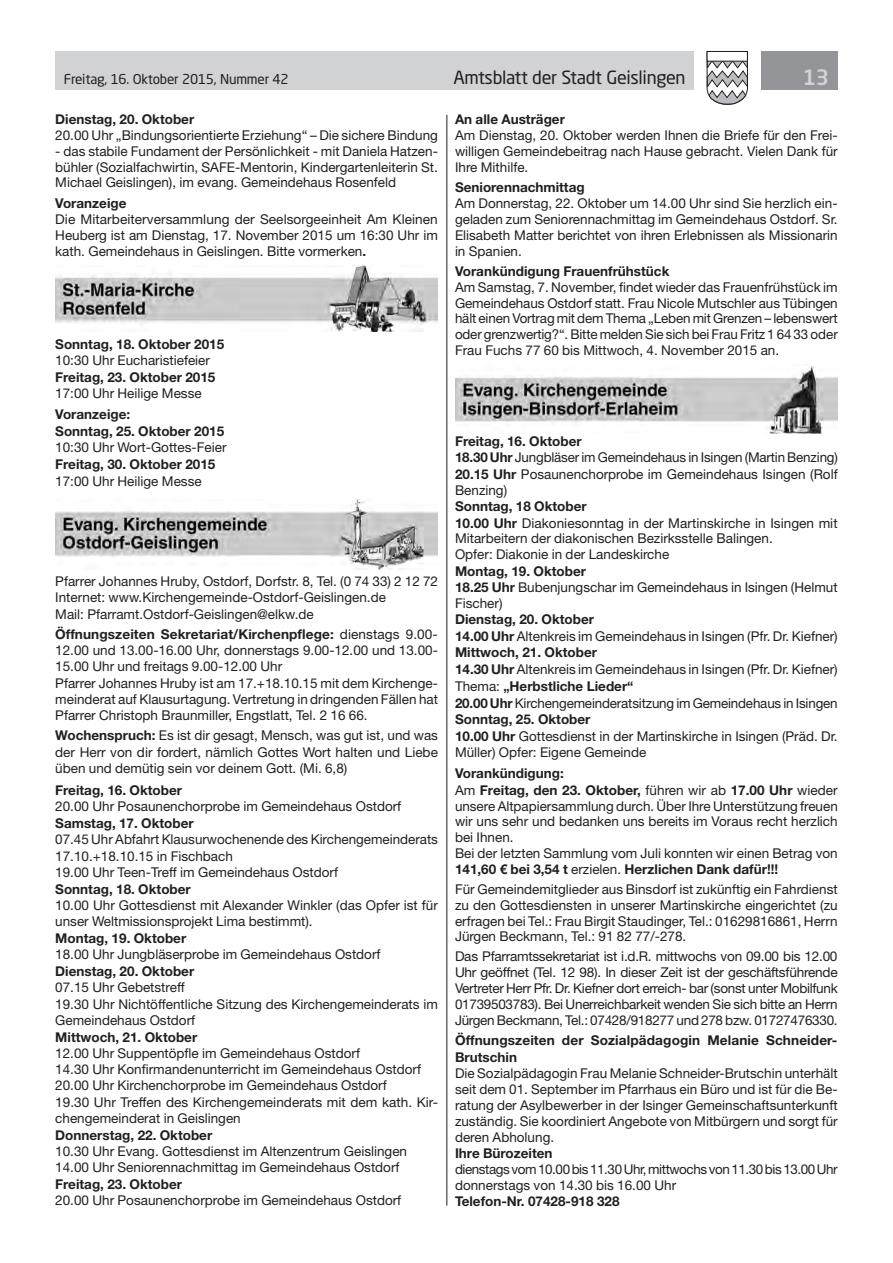
<style>
.page{position:relative;width:893px;height:1263px;background:#fff}
.page>*{position:absolute;margin:0;border:0;box-sizing:border-box;transform-origin:0 0}
.t1{font:500 21px "Neo Sans Std";color:#d1d2d4}
.t2{font:18px "Neo Sans Std";letter-spacing:-.02em;color:#231f20}
.t3{font:13.5px/16.2px "Helvetica Neue LT Std";color:#231f20}
.t4{font:700 13.5px/17px "Helvetica Neue LT Std";color:#231f20}
.t5{font:13.5px/15.9px "Helvetica Neue LT Std";letter-spacing:-.03em;color:#231f20}
.t6{font:13.5px "Neo Sans Std";letter-spacing:-.015em;color:#231f20}
.s1{font-weight:700}
</style>
<div class="page">
<div style="left:55px;top:51px;width:639px;height:38px;background:#d1d2d4"></div>
<div style="left:761px;top:51px;width:77px;height:38px;background:#939598"></div>
<svg style="left:706px;top:51px;width:42px;height:54px"></svg>
<div style="left:707px;top:51px;width:41px;height:10px;background:#fff;border:1px solid #231f20"></div>
<hr style="left:446px;top:115px;width:1px;height:1090px;background:#231f20">
<img style="left:55px;top:266px;width:383px;height:66px">
<img style="left:55px;top:499px;width:383px;height:71px">
<img style="left:455px;top:365px;width:383px;height:69px">
<p class="t6" style="left:64px;top:71px;width:226px">Freitag, 16. Oktober 2015, Nummer 42</p>
<h2 class="t2" style="left:453px;top:66px;width:234px">Amtsblatt der Stadt Geislingen</h2>
<h1 class="t1" style="left:803px;top:64px;width:28px">13</h1>
<p class="t4" style="left:55px;top:111px;width:141px">Dienstag, 20. Oktober</p>
<p class="t3" style="left:55px;top:127px;width:384px">20.00 Uhr „Bindungsorientierte Erziehung“ – Die sichere Bindung</p>
<p class="t3" style="left:55px;top:143px;width:384px;line-height:15.8px;text-align:justify">- das stabile Fundament der Persönlichkeit - mit Daniela Hatzen&shy;bühler (Sozialfachwirtin, SAFE-Mentorin, Kindergartenleiterin St.<br>Michael Geislingen), im evang. Gemeindehaus Rosenfeld</p>
<p class="t4" style="left:55px;top:195px;width:73px">Voranzeige</p>
<p class="t3" style="left:55px;top:211px;width:384px;text-align:justify">Die Mitarbeiterversammlung der Seelsorgeeinheit Am Kleinen Heuberg ist am Dienstag, 17. November 2015 um 16:30 Uhr im kath. Gemeindehaus in Geislingen. Bitte vormerken<span class="s1">.</span></p>
<p class="t4" style="left:455px;top:111px;width:111px">An alle Austräger</p>
<p class="t3" style="left:455px;top:127px;width:384px;line-height:15.8px;text-align:justify">Am Dienstag, 20. Oktober werden Ihnen die Briefe für den Frei&shy;willigen Gemeindebeitrag nach Hause gebracht. Vielen Dank für Ihre Mithilfe.</p>
<p class="t4" style="left:455px;top:179px;width:131px">Seniorennachmittag</p>
<p class="t3" style="left:455px;top:195px;width:384px;line-height:15.8px;text-align:justify">Am Donnerstag, 22. Oktober um 14.00 Uhr sind Sie herzlich ein&shy;geladen zum Seniorennachmittag im Gemeindehaus Ostdorf. Sr.<br>Elisabeth Matter berichtet von ihren Erlebnissen als Missionarin in Spanien.</p>
<p class="t4" style="left:455px;top:263px;width:216px">Vorankündigung Frauenfrühstück</p>
<p class="t3" style="left:455px;top:279px;width:384px;line-height:15.8px;text-align:justify">Am Samstag, 7. November, findet wieder das Frauenfrühstück im Gemeindehaus Ostdorf statt. Frau Nicole Mutschler aus Tübingen hält einen Vortrag mit dem Thema „Leben mit Grenzen – lebenswert oder grenzwertig?“. Bitte melden Sie sich bei Frau Fritz 1 64 33 oder Frau Fuchs 77 60 bis Mittwoch, 4. November 2015 an.</p>
<p class="t4" style="left:55px;top:335px;width:170px">Sonntag, 18. Oktober 2015</p>
<p class="t3" style="left:55px;top:352px;width:156px">10:30 Uhr Eucharistiefeier</p>
<p class="t4" style="left:55px;top:368px;width:162px">Freitag, 23. Oktober 2015</p>
<p class="t3" style="left:55px;top:385px;width:148px">17:00 Uhr Heilige Messe</p>
<p class="t4" style="left:55px;top:406px;width:170px">Voranzeige:<br>Sonntag, 25. Oktober 2015</p>
<p class="t3" style="left:55px;top:439px;width:173px">10:30 Uhr Wort-Gottes-Feier</p>
<p class="t4" style="left:55px;top:456px;width:162px">Freitag, 30. Oktober 2015</p>
<p class="t3" style="left:55px;top:472px;width:148px">17:00 Uhr Heilige Messe</p>
<p class="t3" style="left:455px;top:433px;width:384px"><span class="s1">Freitag, 16. Oktober<br>18.30 Uhr</span> Jungbläser im Gemeindehaus in Isingen (Martin Benzing)<br><span class="s1">20.15 Uhr</span> Posaunenchorprobe im Gemeindehaus Isingen (Rolf Benzing)</p>
<p class="t3" style="left:455px;top:498px;width:384px"><span class="s1">Sonntag, 18 Oktober<br>10.00 Uhr</span> Diakoniesonntag in der Martinskirche in Isingen mit Mitarbeitern der diakonischen Bezirksstelle Balingen.<br>Opfer: Diakonie in der Landeskirche</p>
<p class="t3" style="left:455px;top:563px;width:384px"><span class="s1">Montag, 19. Oktober<br>18.25 Uhr</span> Bubenjungschar im Gemeindehaus in Isingen (Helmut<br>Fischer)</p>
<p class="t3" style="left:455px;top:611px;width:384px;line-height:16.6px"><span class="s1">Dienstag, 20. Oktober<br>14.00 Uhr</span> Altenkreis im Gemeindehaus in Isingen (Pfr. Dr. Kiefner)<br><span class="s1">Mittwoch, 21. Oktober<br>14.30 Uhr</span> Altenkreis im Gemeindehaus in Isingen (Pfr. Dr. Kiefner)<br>Thema: <span class="s1">„Herbstliche Lieder“<br>20.00 Uhr</span> Kirchengemeinderatsitzung im Gemeindehaus in Isingen <span class="s1">Sonntag, 25. Oktober<br>10.00 Uhr</span> Gottesdienst in der Martinskirche in Isingen (Präd. Dr.<br>Müller) Opfer: Eigene Gemeinde</p>
<p class="t3" style="left:455px;top:765px;width:384px"><span class="s1">Vorankündigung:<br></span>Am <span class="s1">Freitag, den 23. Oktober,</span> führen wir ab <span class="s1">17.00 Uhr</span> wieder unsere Altpapiersammlung durch. Über Ihre Unterstützung freuen wir uns sehr und bedanken uns bereits im Voraus recht herzlich bei Ihnen.<br>Bei der letzten Sammlung vom Juli konnten wir einen Betrag von <span class="s1">141,60 € bei 3,54 t</span> erzielen. <span class="s1">Herzlichen Dank dafür!!!</span></p>
<p class="t3" style="left:455px;top:881px;width:384px;line-height:15.8px;text-align:justify">Für Gemeindemitglieder aus Binsdorf ist zukünftig ein Fahrdienst zu den Gottesdiensten in unserer Martinskirche eingerichtet (zu erfragen bei Tel.: Frau Birgit Staudinger, Tel.: 01629816861, Herrn Jürgen Beckmann, Tel.: 91 82 77/-278.</p>
<p class="t3" style="left:455px;top:948px;width:384px;line-height:15.8px;text-align:justify">Das Pfarramtssekretariat ist i.d.R. mittwochs von 09.00 bis 12.00<br>Uhr geöffnet (Tel. 12 98). In dieser Zeit ist der geschäftsführende Vertreter Herr Pfr. Dr. Kiefner dort erreich- bar (sonst unter Mobilfunk 01739503783). Bei Unerreichbarkeit wenden Sie sich bitte an Herrn Jürgen Beckmann, Tel.: 07428/918277 und 278 bzw. 01727476330.</p>
<p class="t4" style="left:455px;top:1032px;width:384px">Öffnungszeiten der Sozialpädagogin Melanie Schneider-<br>Brutschin</p>
<p class="t3" style="left:455px;top:1065px;width:384px;text-align:justify">Die Sozialpädagogin Frau Melanie Schneider-Brutschin unterhält seit dem 01. September im Pfarrhaus ein Büro und ist für die Be&shy;ratung der Asylbewerber in der Isinger Gemeinschaftsunterkunft zuständig. Sie koordiniert Angebote von Mitbürgern und sorgt für deren Abholung.</p>
<p class="t4" style="left:455px;top:1144px;width:99px">Ihre Bürozeiten</p>
<p class="t5" style="left:455px;top:1161px;width:384px">dienstags vom 10.00 bis 11.30 Uhr, mittwochs von 11.30 bis 13.00 Uhr donnerstags von 14.30 bis 16.00 Uhr</p>
<p class="t4" style="left:455px;top:1193px;width:166px">Telefon-Nr. 07428-918 328</p>
<p class="t3" style="left:55px;top:573px;width:384px">Pfarrer Johannes Hruby, Ostdorf, Dorfstr. 8, Tel. (0 74 33) 2 12 72<br>Internet: www.Kirchengemeinde-Ostdorf-Geislingen.de<br>Mail: Pfarramt.Ostdorf-Geislingen@elkw.de</p>
<p class="t3" style="left:55px;top:626px;width:384px"><span class="s1">Öffnungszeiten Sekretariat/Kirchenpflege:</span> dienstags 9.00- 12.00 und 13.00-16.00 Uhr, donnerstags 9.00-12.00 und 13.00- 15.00 Uhr und freitags 9.00-12.00 Uhr<br>Pfarrer Johannes Hruby ist am 17.+18.10.15 mit dem Kirchenge&shy;meinderat auf Klausurtagung. Vertretung in dringenden Fällen hat Pfarrer Christoph Braunmiller, Engstlatt, Tel. 2 16 66.</p>
<p class="t3" style="left:55px;top:727px;width:384px;text-align:justify"><span class="s1">Wochenspruch:</span> Es ist dir gesagt, Mensch, was gut ist, und was der Herr von dir fordert, nämlich Gottes Wort halten und Liebe üben und demütig sein vor deinem Gott. (Mi. 6,8)</p>
<p class="t4" style="left:55px;top:781px;width:128px">Freitag, 16. Oktober</p>
<p class="t3" style="left:55px;top:798px;width:347px">20.00 Uhr Posaunenchorprobe im Gemeindehaus Ostdorf</p>
<p class="t4" style="left:55px;top:814px;width:140px">Samstag, 17. Oktober</p>
<p class="t3" style="left:55px;top:831px;width:384px">07.45 Uhr Abfahrt Klausurwochenende des Kirchengemeinderats<br>17.10.+18.10.15 in Fischbach<br>19.00 Uhr Teen-Treff im Gemeindehaus Ostdorf</p>
<p class="t4" style="left:55px;top:880px;width:137px">Sonntag, 18. Oktober</p>
<p class="t3" style="left:55px;top:897px;width:384px">10.00 Uhr Gottesdienst mit Alexander Winkler (das Opfer ist für unser Weltmissionsprojekt Lima bestimmt).</p>
<p class="t4" style="left:55px;top:929px;width:133px">Montag, 19. Oktober</p>
<p class="t3" style="left:55px;top:946px;width:327px">18.00 Uhr Jungbläserprobe im Gemeindehaus Ostdorf</p>
<p class="t4" style="left:55px;top:962px;width:141px">Dienstag, 20. Oktober</p>
<p class="t3" style="left:55px;top:979px;width:384px">07.15 Uhr Gebetstreff<br>19.30 Uhr Nichtöffentliche Sitzung des Kirchengemeinderats im<br>Gemeindehaus Ostdorf</p>
<p class="t4" style="left:55px;top:1028px;width:143px">Mittwoch, 21. Oktober</p>
<p class="t3" style="left:55px;top:1045px;width:384px">12.00 Uhr Suppentöpfle im Gemeindehaus Ostdorf<br>14.30 Uhr Konfirmandenunterricht im Gemeindehaus Ostdorf 20.00 Uhr Kirchenchorprobe im Gemeindehaus Ostdorf<br>19.30 Uhr Treffen des Kirchengemeinderats mit dem kath. Kir&shy;chengemeinderat in Geislingen</p>
<p class="t4" style="left:55px;top:1126px;width:159px">Donnerstag, 22. Oktober</p>
<p class="t3" style="left:55px;top:1143px;width:353px">10.30 Uhr Evang. Gottesdienst im Altenzentrum Geislingen<br>14.00 Uhr Seniorennachmittag im Gemeindehaus Ostdorf</p>
<p class="t4" style="left:55px;top:1175px;width:128px">Freitag, 23. Oktober</p>
<p class="t3" style="left:55px;top:1192px;width:347px">20.00 Uhr Posaunenchorprobe im Gemeindehaus Ostdorf</p>
</div>
